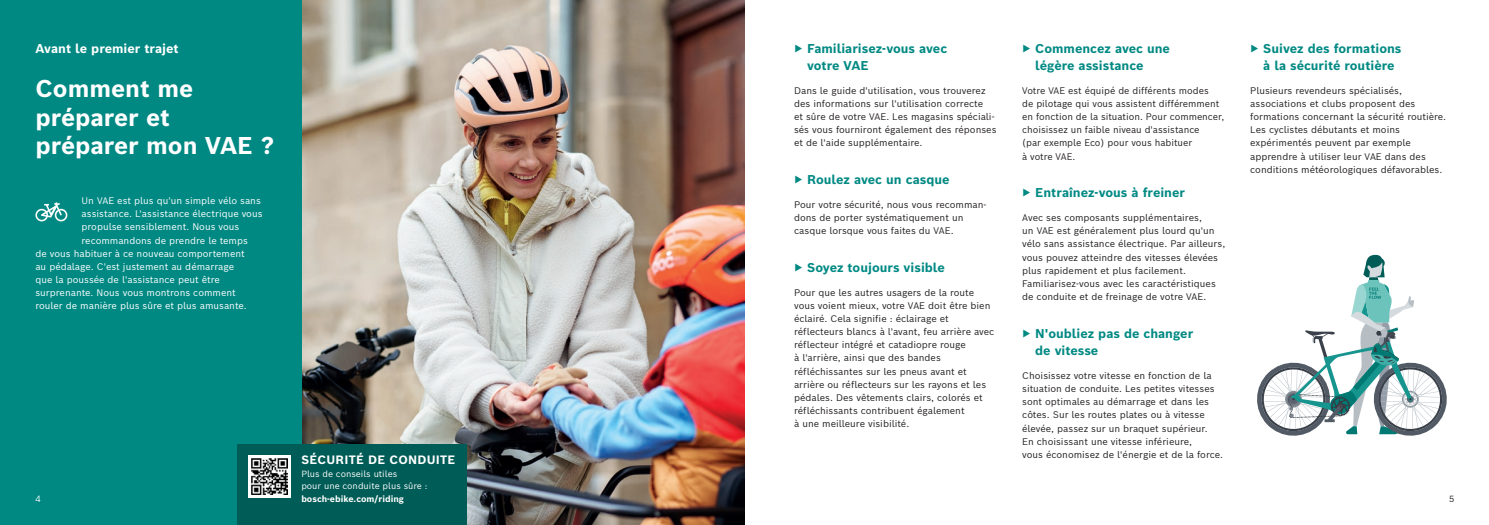
<style>
.page{position:relative;width:1489px;height:525px;background:#fff}
.page>*{position:absolute;margin:0;border:0;box-sizing:border-box;transform-origin:0 0}
.t1{font:700 23.75px/28.5px "Bosch Sans";color:#fff}
.t2{font:700 12.5px/17.5px "Bosch Sans";color:#008983}
.t3{font:700 12.5px "Bosch Sans";color:#fff}
.t4{font:700 11.88px "Bosch Sans";letter-spacing:.02em;color:#fff}
.t5{font:9.38px/13.1px "Bosch Sans";color:#231f20}
.t6{font:9.38px "Bosch Sans";color:#fff}
.t7{font:8.75px/11.2px "Bosch Sans";color:#fff}
.t8{font:700 8.75px "Bosch Sans";color:#fff}
.t9{font:8.75px "Bosch Sans";color:#231f20}
.s1{font-weight:300}
</style>
<div class="page">
<img style="left:301px;top:0;width:443px;height:524px">
<svg style="left:1257px;top:255px;width:189px;height:180px"></svg>
<div style="left:0;top:0;width:301px;height:524px;background:#008983"></div>
<div style="left:237px;top:444px;width:229px;height:80px;background:#005c57"></div>
<svg style="left:35px;top:202px;width:32px;height:19px"></svg>
<div style="left:248px;top:455px;width:43px;height:42px;background:linear-gradient(to right,#fff,#fff)"></div>
<img style="left:252px;top:458px;width:35px;height:36px">
<h2 class="t3" style="left:35px;top:40px;width:145px">Avant le premier trajet</h2>
<h2 class="t2" style="left:807px;top:39px;width:142px;text-indent:-13px">▶ Familiarisez-vous avec votre VAE</h2>
<p class="t5" style="left:794px;top:83px;width:204px">Dans le guide d'utilisation, vous trouverez des informations sur l'utilisation correcte<br>et sûre de votre VAE. Les magasins spéciali&shy;sés vous fourniront également des réponses et de l'aide supplémentaire.</p>
<h2 class="t2" style="left:794px;top:170px;width:157px"><span class="s1">▶</span> Roulez avec un casque</h2>
<p class="t5" style="left:794px;top:197px;width:194px">Pour votre sécurité, nous vous recomman&shy;dons de porter systématiquement un casque lorsque vous faites du VAE.</p>
<h2 class="t2" style="left:794px;top:258px;width:152px"><span class="s1">▶</span> Soyez toujours visible</h2>
<p class="t5" style="left:794px;top:285px;width:202px">Pour que les autres usagers de la route vous voient mieux, votre VAE doit être bien éclairé. Cela signifie : éclairage et réflecteurs blancs à l'avant, feu arrière avec réflecteur intégré et catadiopre rouge<br>à l'arrière, ainsi que des bandes réfléchissantes sur les pneus avant et arrière ou réflecteurs sur les rayons et les pédales. Des vêtements clairs, colorés et réfléchissants contribuent également<br>à une meilleure visibilité.</p>
<h2 class="t2" style="left:1250px;top:39px;width:153px;text-align:center">▶ Suivez des formations à la sécurité routière</h2>
<p class="t5" style="left:1250px;top:83px;width:197px">Plusieurs revendeurs spécialisés, associations et clubs proposent des formations concernant la sécurité routière.<br>Les cyclistes débutants et moins expérimentés peuvent par exemple apprendre à utiliser leur VAE dans des conditions météorologiques défavorables.</p>
<h2 class="t2" style="left:1035px;top:39px;width:136px;text-indent:-13px">▶ Commencez avec une légère assistance</h2>
<p class="t5" style="left:1022px;top:83px;width:203px">Votre VAE est équipé de différents modes<br>de pilotage qui vous assistent différemment en fonction de la situation. Pour commencer, choisissez un faible niveau d'assistance<br>(par exemple Eco) pour vous habituer<br>à votre VAE.</p>
<h2 class="t2" style="left:1022px;top:184px;width:164px">▶ Entraînez-vous à freiner</h2>
<p class="t5" style="left:1022px;top:211px;width:205px">Avec ses composants supplémentaires,<br>un VAE est généralement plus lourd qu'un vélo sans assistance électrique. Par ailleurs, vous pouvez atteindre des vitesses élevées plus rapidement et plus facilement.<br>Familiarisez-vous avec les caractéristiques de conduite et de freinage de votre VAE.</p>
<h2 class="t2" style="left:1035px;top:324px;width:159px;text-indent:-13px"><span class="s1">▶</span> N'oubliez pas de changer de vitesse</h2>
<p class="t5" style="left:1022px;top:368px;width:202px">Choisissez votre vitesse en fonction de la situation de conduite. Les petites vitesses sont optimales au démarrage et dans les côtes. Sur les routes plates ou à vitesse élevée, passez sur un braquet supérieur.<br>En choisissant une vitesse inférieure,<br>vous économisez de l'énergie et de la force.</p>
<h1 class="t1" style="left:35px;top:74px;width:240px">Comment me préparer et préparer mon VAE ?</h1>
<p class="t6" style="left:81px;top:194px;width:181px">Un VAE est plus qu'un simple vélo sans</p>
<p class="t6" style="left:81px;top:207px;width:182px">assistance. L'assistance électrique vous</p>
<p class="t6" style="left:81px;top:220px;width:159px">propulse sensiblement. Nous vous</p>
<p class="t6" style="left:81px;top:234px;width:168px">recommandons de prendre le temps</p>
<p class="t6" style="left:35px;top:247px;width:211px">de vous habituer à ce nouveau comportement</p>
<p class="t6" style="left:35px;top:260px;width:200px">au pédalage. C'est justement au démarrage</p>
<p class="t6" style="left:35px;top:273px;width:186px">que la poussée de l'assistance peut être</p>
<p class="t6" style="left:35px;top:286px;width:202px">surprenante. Nous vous montrons comment</p>
<p class="t6" style="left:35px;top:299px;width:213px">rouler de manière plus sûre et plus amusante.</p>
<p class="t4" style="left:301px;top:452px;width:155px">SÉCURITÉ DE CONDUITE</p>
<p class="t7" style="left:301px;top:468px;width:128px">Plus de conseils utiles<br>pour une conduite plus sûre :</p>
<p class="t8" style="left:301px;top:492px;width:104px">bosch-ebike.com/riding</p>
<p class="t7" style="left:35px;top:492px;width:7px">4</p>
<p class="t9" style="left:1448px;top:492px;width:7px">5</p>
</div>
